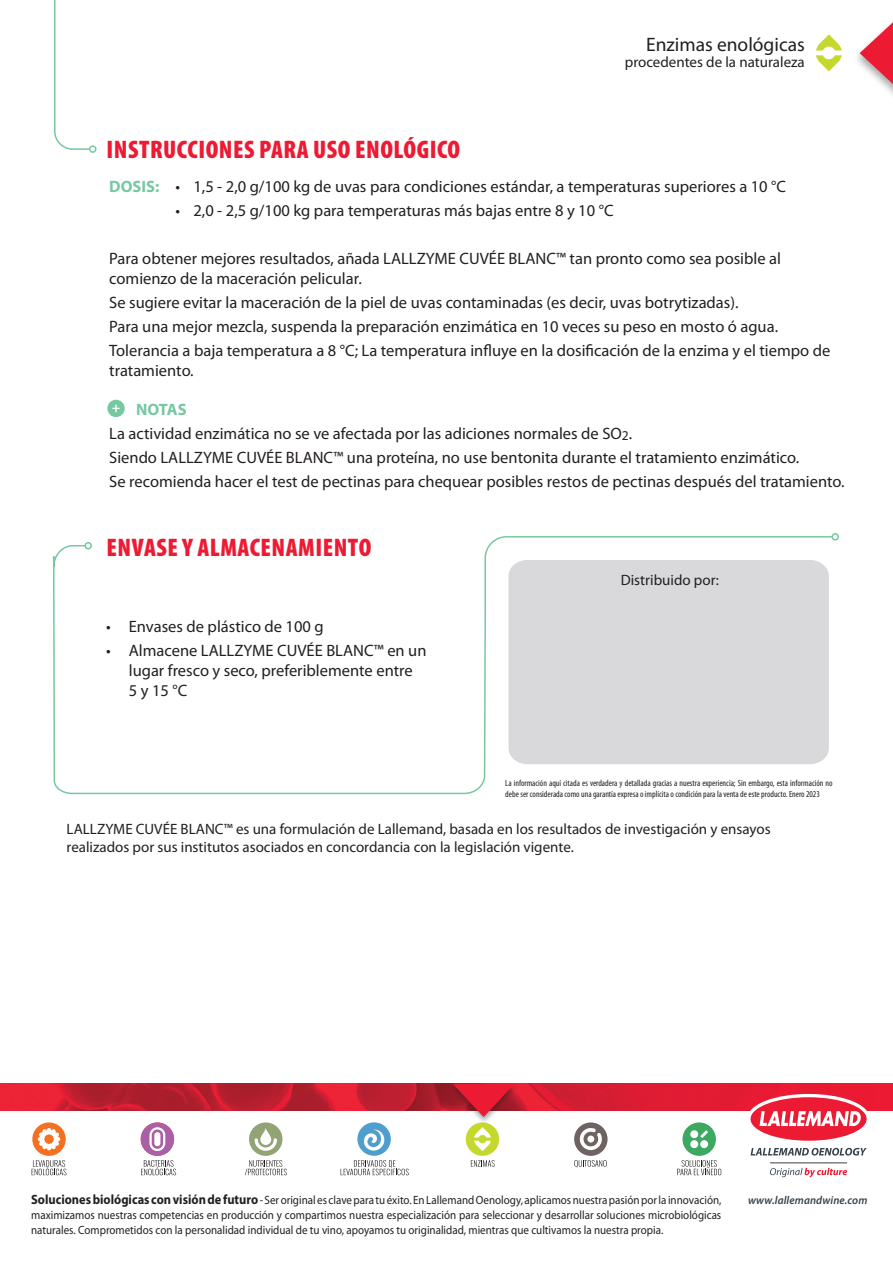
<style>
.page{position:relative;width:893px;height:1263px;background:#fff}
.page>*{position:absolute;margin:0;border:0;box-sizing:border-box;transform-origin:0 0}
.t1{font:900 condensed 25.5px "Myriad Pro";letter-spacing:.02em;color:#ed1a33}
.t2{font:19.5px "Myriad Pro";color:#231f20}
.t3{font:16.5px/24px "Myriad Pro";color:#231f20}
.t4{font:15px/18px "Myriad Pro";color:#231f20}
.t5{font:12px/15px "Myriad Pro";color:#231f20;text-align:justify;scale:.92 1}
.t6{font:italic 600 11.55px "Myriad Pro";letter-spacing:.01em;color:#36414a;scale:.96 1}
.t7{font:condensed 9px/10.8px "Myriad Pro";color:#231f20}
.s1{font-weight:700;color:#76c8a1}
.s2{font-weight:700;font-size:13.5px}
</style>
<div class="page">
<div style="left:107px;top:400px;width:18px;height:17px;background:#76c8a1;border-radius:50%"></div>
<svg style="left:112px;top:405px;width:8px;height:7px"></svg>
<svg style="left:860px;top:22px;width:33px;height:62px"></svg>
<svg style="left:816px;top:34px;width:26px;height:37px"></svg>
<svg style="left:53px;top:536px;width:781px;height:259px"></svg>
<div style="left:84px;top:542px;width:8px;height:7px;border:2px solid #76c8a1;border-radius:50%"></div>
<div style="left:831px;top:533px;width:8px;height:7px;border:2px solid #76c8a1;border-radius:50%"></div>
<div style="left:508px;top:560px;width:321px;height:204px;background:#d9d9db"></div>
<img style="left:0;top:1084px;width:893px;height:27px">
<hr style="left:770px;top:1162px;width:77px;height:1px;background:#36414a">
<svg style="left:747px;top:1094px;width:123px;height:61px"></svg>
<svg style="left:770px;top:1168px;width:77px;height:9px"></svg>
<svg style="left:141px;top:1160px;width:35px;height:15px"></svg>
<div style="left:141px;top:1122px;width:33px;height:34px;background:#aa5fa6;border-radius:50%"></div>
<svg style="left:149px;top:1127px;width:16px;height:24px"></svg>
<svg style="left:471px;top:1160px;width:24px;height:7px"></svg>
<div style="left:466px;top:1122px;width:33px;height:34px;background:#c4d82d;border-radius:50%"></div>
<svg style="left:474px;top:1127px;width:17px;height:24px"></svg>
<svg style="left:245px;top:1160px;width:42px;height:15px"></svg>
<div style="left:249px;top:1122px;width:33px;height:34px;background:#92a475;border-radius:50%"></div>
<svg style="left:260px;top:1128px;width:11px;height:17px"></svg>
<svg style="left:255px;top:1138px;width:22px;height:13px"></svg>
<svg style="left:32px;top:1160px;width:35px;height:15px"></svg>
<div style="left:32px;top:1122px;width:34px;height:34px;background:#f37121;border-radius:50%"></div>
<svg style="left:38px;top:1128px;width:22px;height:22px"></svg>
<svg style="left:677px;top:1160px;width:44px;height:15px"></svg>
<div style="left:682px;top:1122px;width:34px;height:34px;background:#3ca860;border-radius:50%"></div>
<div style="left:690px;top:1130px;width:8px;height:8px;background:#fff;border-radius:50%"></div>
<div style="left:690px;top:1140px;width:8px;height:8px;background:#fff;border-radius:50%"></div>
<div style="left:700px;top:1140px;width:8px;height:8px;background:#fff;border-radius:50%"></div>
<svg style="left:700px;top:1130px;width:8px;height:8px"></svg>
<svg style="left:574px;top:1160px;width:33px;height:7px"></svg>
<div style="left:574px;top:1122px;width:34px;height:34px;background:#6f6362;border-radius:50%"></div>
<svg style="left:579px;top:1128px;width:23px;height:22px"></svg>
<div style="left:357px;top:1122px;width:34px;height:34px;background:#509ece;border-radius:50%"></div>
<svg style="left:364px;top:1129px;width:21px;height:22px"></svg>
<svg style="left:341px;top:1160px;width:68px;height:15px"></svg>
<div style="left:448px;top:1082px;width:71px;height:43px;background:#231f20;opacity:.4"></div>
<svg style="left:453px;top:1084px;width:61px;height:33px;background:#d13e4f"></svg>
<svg style="left:54px;top:0;width:35px;height:150px"></svg>
<div style="left:89px;top:145px;width:8px;height:8px;border:2px solid #76c8a1;border-radius:50%"></div>
<h1 class="t1" style="left:107px;top:134px;width:355px">INSTRUCCIONES PARA USO ENOLÓGICO</h1>
<p class="t2" style="left:646px;top:32px;width:160px">Enzimas enológicas</p>
<p class="t4" style="left:625px;top:53px;width:182px">procedentes de la naturaleza</p>
<p class="t3" style="left:109px;top:174px;width:678px"><span class="s1">DOSIS:</span> • 1,5 - 2,0 g/100 kg de uvas para condiciones estándar, a temperaturas superiores a 10 °C</p>
<p class="t3" style="left:175px;top:198px;width:440px">• 2,0 - 2,5 g/100 kg para temperaturas más bajas entre 8 y 10 °C</p>
<p class="t3" style="left:109px;top:249px;width:673px;line-height:19.8px">Para obtener mejores resultados, añada LALLZYME CUVÉE BLANC™ tan pronto como sea posible al comienzo de la maceración pelicular.</p>
<p class="t3" style="left:109px;top:290px;width:722px">Se sugiere evitar la maceración de la piel de uvas contaminadas (es decir, uvas botrytizadas).<br>Para una mejor mezcla, suspenda la preparación enzimática en 10 veces su peso en mosto ó agua.<br>Tolerancia a baja temperatura a 8 °C; La temperatura influye en la dosificación de la enzima y el tiempo de</p>
<p class="t3" style="left:109px;top:358px;width:86px">tratamiento.</p>
<p class="t3" style="left:109px;top:397px;width:737px;text-indent:27px"><span class="s1">NOTAS<br></span>La actividad enzimática no se ve afectada por las adiciones normales de SO<sub>2</sub>.<br>Siendo LALLZYME CUVÉE BLANC™ una proteína, no use bentonita durante el tratamiento enzimático.<br>Se recomienda hacer el test de pectinas para chequear posibles restos de pectinas después del tratamiento.</p>
<h1 class="t1" style="left:107px;top:531px;width:266px">ENVASE Y ALMACENAMIENTO</h1>
<p class="t3" style="left:106px;top:614px;width:219px">• Envases de plástico de 100 g</p>
<p class="t3" style="left:129px;top:640px;width:299px;line-height:19.8px;text-indent:-23px">• Almacene LALLZYME CUVÉE BLANC™ en un lugar fresco y seco, preferiblemente entre<br>5 y 15 °C</p>
<p class="t4" style="left:621px;top:571px;width:99px">Distribuido por:</p>
<p class="t7" style="left:505px;top:778px;width:329px">La información aquí citada es verdadera y detallada gracias a nuestra experiencia; Sin embargo, esta información no debe ser considerada como una garantía expresa o implícita o condición para la venta de este producto. Enero 2023</p>
<p class="t4" style="left:67px;top:820px;width:706px">LALLZYME CUVÉE BLANC™ es una formulación de Lallemand, basada en los resultados de investigación y ensayos realizados por sus institutos asociados en concordancia con la legislación vigente.</p>
<p class="t5" style="left:31px;top:1192px;width:752px"><span class="s2">Soluciones biológicas con visión de futuro</span> - Ser original es clave para tu éxito. En Lallemand Oenology, aplicamos nuestra pasión por la innovación, maximizamos nuestras competencias en producción y compartimos nuestra especialización para seleccionar y desarrollar soluciones microbiológicas naturales. Comprometidos con la personalidad individual de tu vino, apoyamos tu originalidad, mientras que cultivamos la nuestra propia.</p>
<p class="t6" style="left:748px;top:1193px;width:126px">www.lallemandwine.com</p>
</div>
